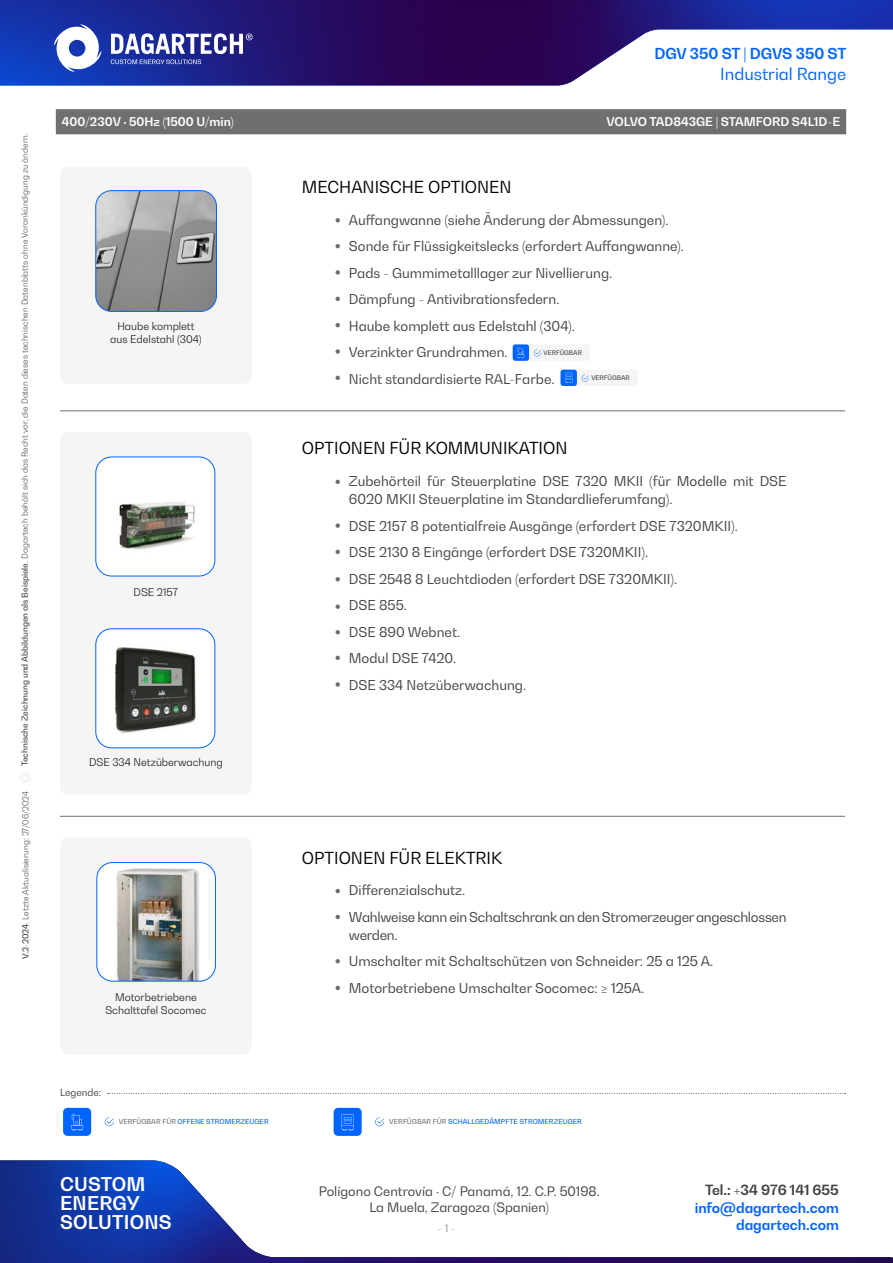
<style>
.page{position:relative;width:893px;height:1263px;background:#fff}
.page>*{position:absolute;margin:0;border:0;box-sizing:border-box;transform-origin:0 0}
.t1{font:700 18.75px/19.4px "Bw Gradual";letter-spacing:.01em;color:#fff}
.t2{font:16.5px "Bw Gradual";color:#000}
.t3{font:16.5px "Bw Gradual";color:#0064ff}
.t4{font:700 15px "Bw Gradual";color:#0064ff}
.t5{font:700 13.95px "Bw Gradual";color:#0064ff}
.t6{font:700 13.95px "Bw Gradual";color:#424242}
.t7{font:13.5px/26.5px "Bw Gradual";color:#424242}
.t8{font:13.5px/26.5px "Bw Gradual";letter-spacing:-.02em;color:#424242}
.t9{font:12.9px/16.2px "Bw Gradual";color:#424242;text-align:center}
.t10{font:700 12px "Bw Gradual";color:#fff}
.t11{font:300 10.5px/12.6px "Bw Gradual";color:#000;text-align:center}
.t12{font:10.5px "Bw Gradual";color:#949091}
.t13{font:9.75px "Bw Gradual";color:#424242}
.t14{font:300 8.25px "Bw Gradual";color:#424242}
.t15{font:500 6.75px "Bw Gradual";letter-spacing:.01em;color:#0064ff}
.t16{font:500 6.3px "Bw Gradual";letter-spacing:.01em;color:#424242}
.s1{font-weight:500}
.s2{color:#706f6f}
</style>
<div class="page">
<img style="left:0;top:1160px;width:893px;height:103px">
<img style="left:0;top:0;width:893px;height:85px">
<svg style="left:111px;top:33px;width:142px;height:31px"></svg>
<svg style="left:54px;top:24px;width:47px;height:48px"></svg>
<div style="left:60px;top:167px;width:192px;height:217px;background:#f6f5f5;border-radius:9px"></div>
<div style="left:60px;top:837px;width:192px;height:217px;background:#f6f5f5;border-radius:9px"></div>
<svg style="left:335px;top:218px;width:5px;height:4px"></svg>
<svg style="left:335px;top:889px;width:5px;height:4px"></svg>
<svg style="left:335px;top:480px;width:5px;height:4px"></svg>
<svg style="left:335px;top:244px;width:5px;height:4px"></svg>
<svg style="left:335px;top:915px;width:5px;height:4px"></svg>
<svg style="left:335px;top:270px;width:5px;height:5px"></svg>
<svg style="left:335px;top:959px;width:5px;height:4px"></svg>
<svg style="left:335px;top:986px;width:5px;height:4px"></svg>
<svg style="left:335px;top:523px;width:5px;height:5px"></svg>
<svg style="left:335px;top:297px;width:5px;height:4px"></svg>
<svg style="left:335px;top:550px;width:5px;height:4px"></svg>
<svg style="left:335px;top:323px;width:5px;height:4px"></svg>
<svg style="left:335px;top:577px;width:5px;height:4px"></svg>
<svg style="left:335px;top:349px;width:5px;height:5px"></svg>
<svg style="left:335px;top:604px;width:5px;height:5px"></svg>
<svg style="left:335px;top:376px;width:5px;height:4px"></svg>
<svg style="left:335px;top:630px;width:5px;height:4px"></svg>
<svg style="left:335px;top:656px;width:5px;height:4px"></svg>
<svg style="left:335px;top:682px;width:5px;height:5px"></svg>
<img style="left:96px;top:191px;width:120px;height:120px">
<div style="left:96px;top:190px;width:121px;height:122px;border:1px solid #0064ff;border-radius:16px"></div>
<hr style="left:60px;top:411px;width:785px;height:1px;background:#706f6f">
<hr style="left:60px;top:816px;width:785px;height:1px;background:#706f6f">
<svg style="left:108px;top:1093px;width:737px;height:1px"></svg>
<div style="left:60px;top:432px;width:192px;height:363px;background:#f6f5f5;border-radius:9px"></div>
<div style="left:96px;top:457px;width:119px;height:119px;background:#fff;border-radius:16px"></div>
<img style="left:96px;top:457px;width:119px;height:93px">
<div style="left:96px;top:457px;width:119px;height:119px;border:1px solid #0064ff;border-radius:16px"></div>
<div style="left:96px;top:629px;width:119px;height:119px;background:#fff;border-radius:16px"></div>
<img style="left:96px;top:629px;width:119px;height:113px">
<div style="left:96px;top:629px;width:119px;height:119px;border:1px solid #0064ff;border-radius:16px"></div>
<div style="left:97px;top:862px;width:118px;height:119px;background:#fff;border-radius:16px"></div>
<img style="left:116px;top:868px;width:84px;height:111px">
<div style="left:97px;top:862px;width:119px;height:119px;border:1px solid #0064ff;border-radius:16px"></div>
<div style="left:513px;top:344px;width:77px;height:17px;background:#f6f5f5;border-radius:3px"></div>
<svg style="left:534px;top:349px;width:7px;height:7px"></svg>
<div style="left:513px;top:344px;width:16px;height:17px;background:#0064ff;border-radius:3px"></div>
<svg style="left:517px;top:347px;width:8px;height:11px"></svg>
<div style="left:561px;top:370px;width:77px;height:16px;background:#f6f5f5;border-radius:3px"></div>
<svg style="left:582px;top:375px;width:7px;height:7px"></svg>
<div style="left:561px;top:370px;width:16px;height:16px;background:#0064ff;border-radius:3px"></div>
<svg style="left:565px;top:373px;width:8px;height:10px"></svg>
<div style="left:334px;top:1108px;width:28px;height:28px;background:#0064ff;border-radius:4px"></div>
<svg style="left:342px;top:1114px;width:12px;height:17px"></svg>
<svg style="left:375px;top:1117px;width:9px;height:9px"></svg>
<div style="left:63px;top:1108px;width:28px;height:28px;background:#0064ff;border-radius:4px"></div>
<svg style="left:105px;top:1117px;width:9px;height:9px"></svg>
<svg style="left:72px;top:1114px;width:10px;height:16px"></svg>
<div style="left:56px;top:109px;width:790px;height:25px;background:#706f6f"></div>
<p class="t14" style="left:19px;top:766px;width:634px;rotate:-90deg"><span class="s1">Technische Zeichnung und Abbildungen als Beispiele</span>. Dagartech behält sich das Recht vor, die Daten dieses technischen Datenblatts ohne Vorankündigung zu ändern.</p>
<p class="t14" style="left:20px;top:959px;width:170px;rotate:-90deg"><span class="s1">V.2-2024</span>. Letzte Aktualisierung: 27/06/2024</p>
<p class="t4" style="left:654px;top:44px;width:194px">DGV 350 ST | DGVS 350 ST</p>
<p class="t3" style="left:720px;top:63px;width:127px">Industrial Range</p>
<p class="t10" style="left:62px;top:114px;width:173px">400/230V · 50Hz (1500 U/min)</p>
<p class="t10" style="left:606px;top:114px;width:235px">VOLVO TAD843GE | STAMFORD S4L1D-E</p>
<p class="t11" style="left:110px;top:320px;width:93px">Haube komplett aus Edelstahl (304)</p>
<p class="t11" style="left:134px;top:585px;width:46px">DSE 2157</p>
<p class="t11" style="left:89px;top:756px;width:135px">DSE 334 Netzüberwachung</p>
<p class="t11" style="left:105px;top:991px;width:103px">Motorbetriebene<br>Schalttafel Socomec</p>
<p class="t13" style="left:60px;top:1086px;width:43px">Legende:</p>
<p class="t2" style="left:302px;top:176px;width:211px">MECHANISCHE OPTIONEN</p>
<p class="t7" style="left:349px;top:206px;width:337px">Auffangwanne (siehe Änderung der Abmessungen).<br>Sonde für Flüssigkeitslecks (erfordert Auffangwanne).<br>Pads - Gummimetalllager zur Nivellierung.<br>Dämpfung - Antivibrationsfedern.<br>Haube komplett aus Edelstahl (304).<br>Verzinkter Grundrahmen.<br>Nicht standardisierte RAL-Farbe.</p>
<p class="t16" style="left:543px;top:349px;width:40px">VERFÜGBAR</p>
<p class="t16" style="left:591px;top:374px;width:40px">VERFÜGBAR</p>
<p class="t2" style="left:302px;top:437px;width:267px">OPTIONEN FÜR KOMMUNIKATION</p>
<p class="t7" style="left:349px;top:472px;width:439px;line-height:18px">Zubehörteil für Steuerplatine DSE 7320 MKII (für Modelle mit DSE<br>6020 MKII Steuerplatine im Standardlieferumfang).</p>
<p class="t7" style="left:349px;top:512px;width:391px">DSE 2157 8 potentialfreie Ausgänge (erfordert DSE 7320MKII).<br>DSE 2130 8 Eingänge (erfordert DSE 7320MKII).<br>DSE 2548 8 Leuchtdioden (erfordert DSE 7320MKII).<br>DSE 855.<br>DSE 890 Webnet.<br>Modul DSE 7420.<br>DSE 334 Netzüberwachung.</p>
<p class="t2" style="left:302px;top:847px;width:202px">OPTIONEN FÜR ELEKTRIK</p>
<p class="t8" style="left:349px;top:877px;width:439px">Differenzialschutz.<br>Wahlweise kann ein Schaltschrank an den Stromerzeuger angeschlossen</p>
<p class="t7" style="left:349px;top:921px;width:366px">werden.<br>Umschalter mit Schaltschützen von Schneider: 25 a 125 A.<br>Motorbetriebene Umschalter Socomec: ≥ 125A.</p>
<p class="t15" style="left:119px;top:1117px;width:151px"><span class="s2">VERFÜGBAR FÜR</span> OFFENE STROMERZEUGER</p>
<p class="t15" style="left:389px;top:1117px;width:194px"><span class="s2">VERFÜGBAR FÜR</span> SCHALLGEDÄMPFTE STROMERZEUGER</p>
<h1 class="t1" style="left:60px;top:1173px;width:113px">CUSTOM<br>ENERGY<br>SOLUTIONS</h1>
<p class="t9" style="left:319px;top:1182px;width:282px">Polígono Centrovía · C/ Panamá, 12. C.P. 50198.<br>La Muela, Zaragoza (Spanien)</p>
<p class="t12" style="left:438px;top:1221px;width:19px">- 1 -</p>
<p class="t6" style="left:705px;top:1180px;width:135px">Tel.: +34 976 141 655</p>
<p class="t5" style="left:695px;top:1199px;width:146px">info@dagartech.com</p>
<p class="t5" style="left:736px;top:1215px;width:104px">dagartech.com</p>
</div>
